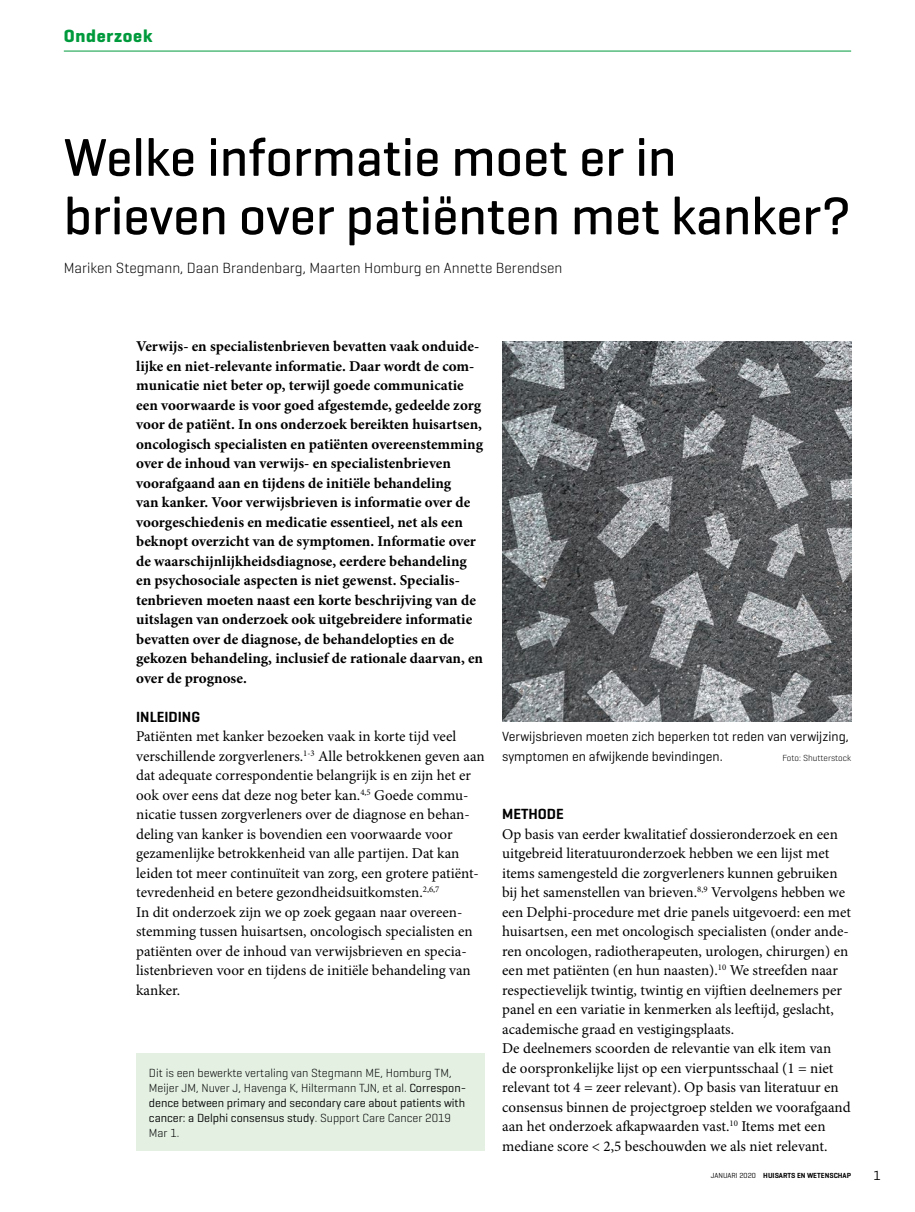
<style>
.page{position:relative;width:915px;height:1212px;background:#fff}
.page>*{position:absolute;margin:0;border:0;box-sizing:border-box;transform-origin:0 0}
.Title_artikelkop{font:500 54px/58.5px "Geogrotesque";color:#000}
.Category_rubriekkop{font:700 18px "Geogrotesque";letter-spacing:.04em;color:#009a3c}
.Para_broodtekst{font:15px/19.5px "Minion Pro";color:#000}
.Para_intro{font:700 15px/19.5px "Minion Pro";color:#000}
.Author_auteur{font:300 15px "Geogrotesque";color:#000}
.SectionHeading_1_tus{font:600 15px "Geogrotesque";color:#000}
.Image_Caption_figuur{font:13.5px/19.5px "Geogrotesque";color:#000}
.NoXML_paginacijfer_R{font:13.5px "Geogrotesque";color:#000}
.Biography_auteursinf{font:300 12px/15px "Geogrotesque";color:#000}
.Image_Caption_figuur-2{font:300 9px "Geogrotesque";color:#000}
.Dateline_voetregel_R{font:600 7.5px "Geogrotesque";color:#000}
.s1{font-weight:400}
</style>
<div class="page">
<hr style="left:64px;top:51px;width:786px;height:1px;background:#009a3c">
<img style="left:502px;top:342px;width:348px;height:380px">
<div style="left:136px;top:1053px;width:349px;height:98px;background:#e3f0e2"></div>
<p class="Category_rubriekkop" style="left:64px;top:25px;width:90px">Onderzoek</p>
<p class="Title_artikelkop" style="left:64px;top:127px;width:788px">Welke informatie moet er in brieven over patiënten met kanker?</p>
<p class="Author_auteur" style="left:64px;top:259px;width:500px">Mariken Stegmann, Daan Brandenbarg, Maarten Homburg en Annette Berendsen</p>
<p class="Para_intro" style="left:136px;top:337px;width:348px">Verwijs- en specialistenbrieven bevatten vaak onduide&shy;lijke en niet-relevante informatie. Daar wordt de com&shy;municatie niet beter op, terwijl goede communicatie een voorwaarde is voor goed afgestemde, gedeelde zorg voor de patiënt. In ons onderzoek bereikten huisartsen, oncologisch specialisten en patiënten overeenstemming over de inhoud van verwijs- en specialistenbrieven voorafgaand aan en tijdens de initiële behandeling<br>van kanker. Voor verwijsbrieven is informatie over de voorgeschiedenis en medicatie essentieel, net als een beknopt overzicht van de symptomen. Informatie over de waarschijnlijkheidsdiagnose, eerdere behandeling en psychosociale aspecten is niet gewenst. Specialis&shy;tenbrieven moeten naast een korte beschrijving van de uitslagen van onderzoek ook uitgebreidere informatie bevatten over de diagnose, de behandelopties en de gekozen behandeling, inclusief de rationale daarvan, en over de prognose.</p>
<p class="SectionHeading_1_tus" style="left:136px;top:707px;width:65px">INLEIDING</p>
<p class="Para_broodtekst" style="left:136px;top:727px;width:350px">Patiënten met kanker bezoeken vaak in korte tijd veel verschillende zorgverleners.<sup>1-3</sup> Alle betrokkenen geven aan dat adequate correspondentie belangrijk is en zijn het er ook over eens dat deze nog beter kan.<sup>4,5</sup> Goede commu&shy;nicatie tussen zorgverleners over de diagnose en behan&shy;deling van kanker is bovendien een voorwaarde voor gezamenlijke betrokkenheid van alle partijen. Dat kan leiden tot meer continuïteit van zorg, een grotere patiënt&shy;tevredenheid en betere gezondheidsuitkomsten.<sup>2,6,7</sup></p>
<p class="Para_broodtekst" style="left:136px;top:902px;width:338px">In dit onderzoek zijn we op zoek gegaan naar overeen&shy;stemming tussen huisartsen, oncologisch specialisten en patiënten over de inhoud van verwijsbrieven en specia&shy;listenbrieven voor en tijdens de initiële behandeling van kanker.</p>
<p class="Biography_auteursinf" style="left:149px;top:1065px;width:318px">Dit is een bewerkte vertaling van Stegmann ME, Homburg TM, Meijer JM, Nuver J, Havenga K, Hiltermann TJN, et al. <span class="s1">Correspon&shy;dence between primary and secondary care about patients with cancer: a Delphi consensus study</span>. Support Care Cancer 2019<br>Mar 1.</p>
<p class="Image_Caption_figuur" style="left:502px;top:727px;width:348px">Verwijsbrieven moeten zich beperken tot reden van verwijzing, symptomen en afwijkende bevindingen.</p>
<p class="Image_Caption_figuur-2" style="left:782px;top:752px;width:70px">Foto: Shutterstock</p>
<p class="SectionHeading_1_tus" style="left:502px;top:805px;width:63px">METHODE</p>
<p class="Para_broodtekst" style="left:502px;top:824px;width:350px">Op basis van eerder kwalitatief dossieronderzoek en een uitgebreid literatuuronderzoek hebben we een lijst met items samengesteld die zorgverleners kunnen gebruiken bij het samenstellen van brieven.<sup>8,9</sup> Vervolgens hebben we een Delphi-procedure met drie panels uitgevoerd: een met huisartsen, een met oncologisch specialisten (onder ande&shy;ren oncologen, radiotherapeuten, urologen, chirurgen) en een met patiënten (en hun naasten).<sup>10</sup> We streefden naar respectievelijk twintig, twintig en vijftien deelnemers per panel en een variatie in kenmerken als leeftijd, geslacht, academische graad en vestigingsplaats.</p>
<p class="Para_broodtekst" style="left:502px;top:1039px;width:350px">De deelnemers scoorden de relevantie van elk item van<br>de oorspronkelijke lijst op een vierpuntsschaal (1 = niet relevant tot 4 = zeer relevant). Op basis van literatuur en consensus binnen de projectgroep stelden we voorafgaand aan het onderzoek afkapwaarden vast.<sup>10</sup> Items met een mediane score &lt; 2,5 beschouwden we als niet relevant.</p>
<p class="Dateline_voetregel_R" style="left:710px;top:1171px;width:142px"><span class="s1">JANUARI 2020</span> HUISARTS EN WETENSCHAP</p>
<p class="NoXML_paginacijfer_R" style="left:873px;top:1166px;width:9px">1</p>
</div>
